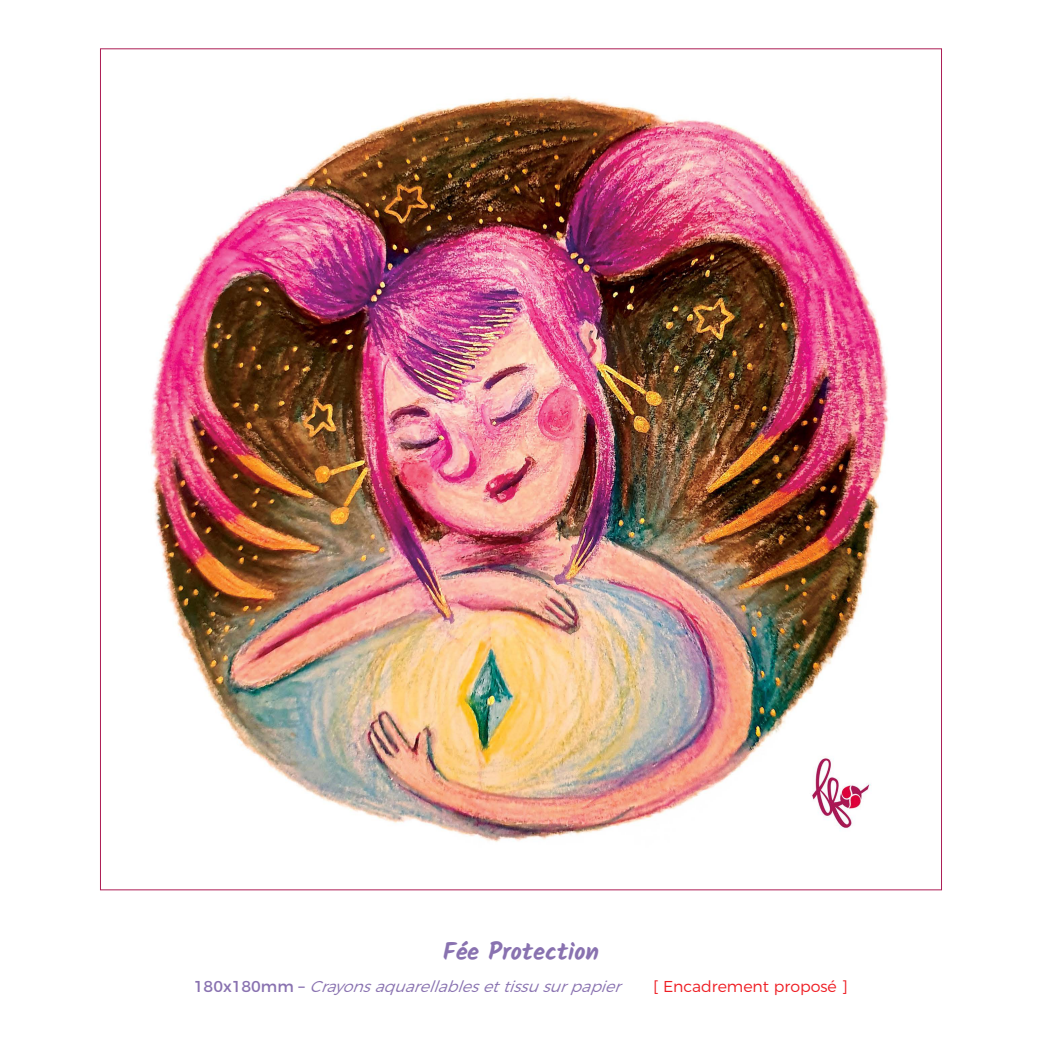
<style>
.page{position:relative;width:1042px;height:1042px;background:#fff}
.page>*{position:absolute;margin:0;border:0;box-sizing:border-box;transform-origin:0 0}
.t1{font:700 24.5px "Kalam";color:#8972b0}
.t2{font:italic 300 15.75px "Montserrat";color:#8972b0}
.t3{font:300 15.75px "Montserrat";color:#ee1d23}
.s1{font-weight:400;font-style:normal}
</style>
<div class="page">
<img style="left:149px;top:95px;width:739px;height:747px">
<p class="t1" style="left:443px;top:937px;width:158px">Fée Protection</p>
<p class="t2" style="left:194px;top:973px;width:435px"><span class="s1">1 8 0 x 1 8 0 m m –</span> Crayonsaquarellablesettissusurpapier</p>
<p class="t3" style="left:653px;top:973px;width:196px">[ Encadrement proposé ]</p>
</div>
